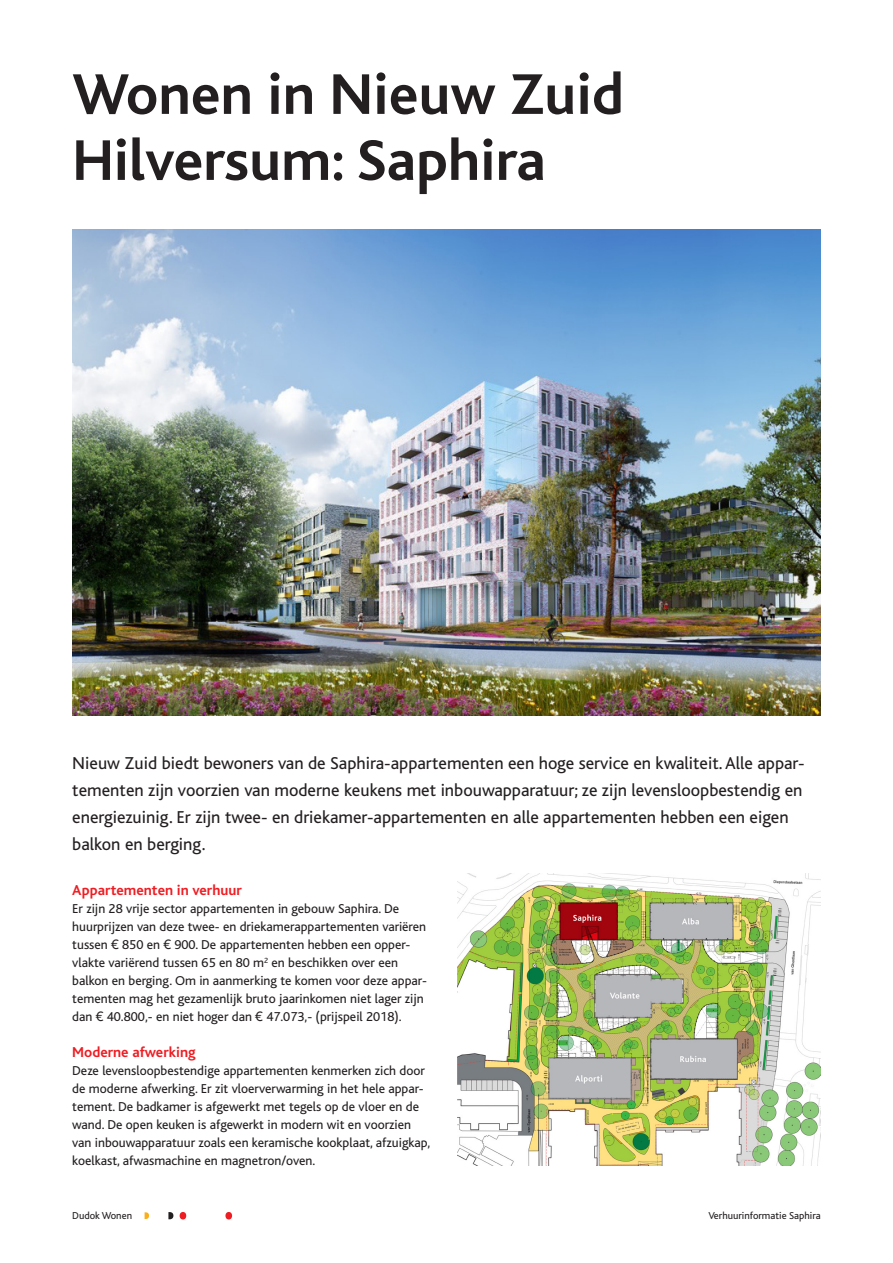
<style>
.page{position:relative;width:893px;height:1263px;background:#fff}
.page>*{position:absolute;margin:0;border:0;box-sizing:border-box;transform-origin:0 0}
.Bodytekst{font:700 60px "Bliss";color:#231f20}
.Intro{font:18px/27px "Bliss";color:#231f20}
.Tussenkopje{font:700 15px "Bliss";color:#ee1d23}
.Bodytekst-2{font:13.5px/18px "Bliss";color:#231f20}
.Bodytekst-3{font:10.5px "Bliss";color:#231f20}
.Voetregel{font:10.5px "Bliss";color:#231f20}
.s1{font-family:"Akkurat WPP Pro"}
</style>
<div class="page">
<img style="left:72px;top:229px;width:749px;height:486px">
<img style="left:457px;top:874px;width:364px;height:291px">
<div style="left:225px;top:1212px;width:7px;height:7px;background:#ee1d23;border-radius:50%"></div>
<svg style="left:145px;top:1212px;width:4px;height:7px"></svg>
<svg style="left:168px;top:1212px;width:5px;height:7px"></svg>
<div style="left:180px;top:1212px;width:6px;height:7px;background:#ee1d23;border-radius:50%"></div>
<p class="Bodytekst" style="left:72px;top:63px;width:553px">Wonen in Nieuw Zuid</p>
<p class="Bodytekst" style="left:72px;top:129px;width:475px">Hilversum: Saphira</p>
<p class="Intro" style="left:72px;top:750px;width:734px">Nieuw Zuid biedt bewoners van de Saphira-appartementen een hoge service en kwaliteit. Alle appar&shy;tementen zijn voorzien van moderne keukens met inbouwapparatuur; ze zijn levensloopbestendig en energiezuinig. Er zijn twee- en driekamer-appartementen en alle appartementen hebben een eigen balkon en berging.</p>
<p class="Tussenkopje" style="left:72px;top:882px;width:171px">Appartementen in verhuur</p>
<p class="Bodytekst-2" style="left:72px;top:900px;width:356px">Er zijn 28 vrije sector appartementen in gebouw Saphira. De huurprijzen van deze twee- en driekamerappartementen variëren tussen <span class="s1">€</span> 850 en <span class="s1">€</span> 900. De appartementen hebben een opper&shy;vlakte variërend tussen 65 en 80 m<sup>2</sup> en beschikken over een balkon en berging. Om in aanmerking te komen voor deze appar&shy;tementen mag het gezamenlijk bruto jaarinkomen niet lager zijn dan <span class="s1">€</span> 40.800,- en niet hoger dan <span class="s1">€</span> 47.073,- (prijspeil 2018).</p>
<p class="Tussenkopje" style="left:72px;top:1044px;width:125px">Moderne afwerking</p>
<p class="Bodytekst-2" style="left:72px;top:1062px;width:360px">Deze levensloopbestendige appartementen kenmerken zich door de moderne afwerking. Er zit vloerverwarming in het hele appar&shy;tement. De badkamer is afgewerkt met tegels op de vloer en de wand. De open keuken is afgewerkt in modern wit en voorzien van inbouwapparatuur zoals een keramische kookplaat, afzuigkap, koelkast, afwasmachine en magnetron/oven.</p>
<p class="Voetregel" style="left:72px;top:1210px;width:61px">Dudok Wonen</p>
<p class="Bodytekst-3" style="left:708px;top:1210px;width:114px">Verhuurinformatie Saphira</p>
</div>
